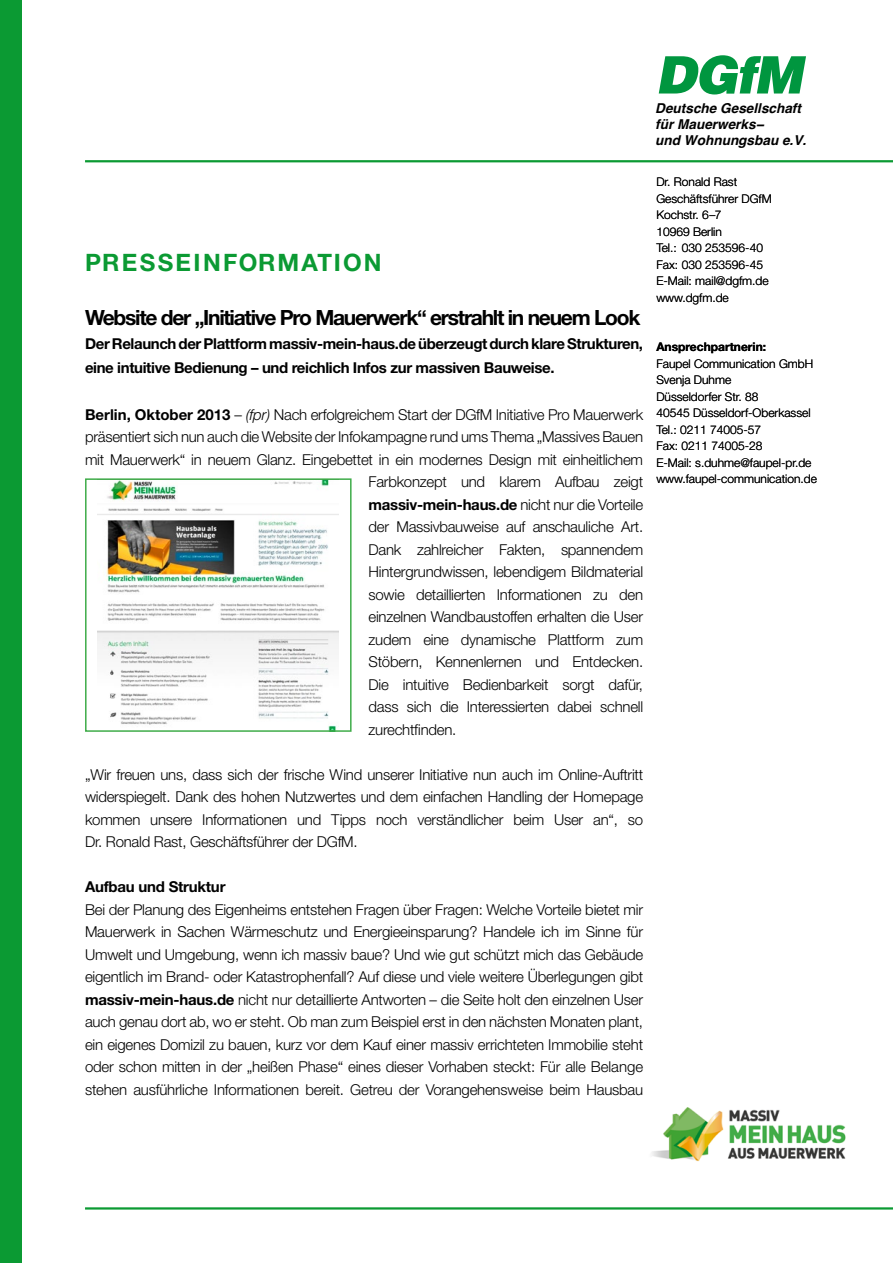
<style>
.page{position:relative;width:893px;height:1263px;background:#fff}
.page>*{position:absolute;margin:0;border:0;box-sizing:border-box;transform-origin:0 0}
.t1{font:700 24px "Helvetica Neue";letter-spacing:.1em;color:#0b9a33}
.t2{font:700 21px "Helvetica Neue";letter-spacing:-.06em;color:#000}
.t3{font:300 15px/22.5px "Helvetica Neue";letter-spacing:-.015em;color:#000;text-align:justify}
.t4{font:700 15px/24px "Helvetica Neue";letter-spacing:-.025em;color:#000}
.t5{font:italic 700 13.65px/15.8px "Helvetica";color:#000}
.t6{font:300 12px/16.5px "Helvetica Neue";color:#000}
.t7{font:700 12px "Helvetica Neue";color:#000}
.s1{font-weight:700}
.s2{font-style:italic}
.s3{font-weight:300}
</style>
<div class="page">
<svg style="left:659px;top:55px;width:147px;height:40px"></svg>
<div style="left:0;top:0;width:21px;height:1263px;background:#0b9a33"></div>
<hr style="left:85px;top:1207px;width:808px;height:2px;background:#0b9a33">
<img style="left:652px;top:1108px;width:194px;height:54px">
<hr style="left:85px;top:160px;width:808px;height:2px;background:#0b9a33">
<img style="left:98px;top:481px;width:241px;height:248px">
<div style="left:85px;top:478px;width:267px;height:254px;border:2px solid #3fac49"></div>
<h1 class="t1" style="left:85px;top:247px;width:298px">PRESSEINFORMATION</h1>
<h2 class="t2" style="left:85px;top:305px;width:557px">Website der „Initiative Pro Mauerwerk“ erstrahlt in neuem Look</h2>
<p class="t4" style="left:85px;top:332px;width:560px">Der Relaunch der Plattform massiv-mein-haus.de überzeugt durch klare Strukturen, eine intuitive Bedienung – und reichlich Infos zur massiven Bauweise.</p>
<p class="t3" style="left:85px;top:403px;width:560px"><span class="s1">Berlin, Oktober 2013</span> – <span class="s2">(fpr)</span> Nach erfolgreichem Start der DGfM Initiative Pro Mauerwerk</p>
<p class="t3" style="left:85px;top:425px;width:560px">präsentiert sich nun auch die Website der Infokampagne rund ums Thema „Massives Bauen</p>
<p class="t3" style="left:85px;top:448px;width:560px">mit Mauerwerk“ in neuem Glanz. Eingebettet in ein modernes Design mit einheitlichem</p>
<p class="t3" style="left:369px;top:470px;width:276px">Farbkonzept und klarem Aufbau zeigt</p>
<p class="t4" style="left:369px;top:492px;width:276px">massiv-mein-haus.de <span class="s3">nicht nur die Vorteile</span></p>
<p class="t3" style="left:369px;top:515px;width:276px">der Massivbauweise auf anschauliche Art.</p>
<p class="t3" style="left:369px;top:538px;width:276px">Dank zahlreicher Fakten, spannendem</p>
<p class="t3" style="left:369px;top:560px;width:276px">Hintergrundwissen, lebendigem Bildmaterial</p>
<p class="t3" style="left:369px;top:583px;width:276px">sowie detaillierten Informationen zu den</p>
<p class="t3" style="left:369px;top:605px;width:276px">einzelnen Wandbaustoffen erhalten die User</p>
<p class="t3" style="left:369px;top:628px;width:276px">zudem eine dynamische Plattform zum</p>
<p class="t3" style="left:369px;top:650px;width:276px">Stöbern, Kennenlernen und Entdecken.</p>
<p class="t3" style="left:369px;top:673px;width:276px">Die intuitive Bedienbarkeit sorgt dafür,</p>
<p class="t3" style="left:369px;top:695px;width:276px">dass sich die Interessierten dabei schnell</p>
<p class="t3" style="left:369px;top:718px;width:89px">zurechtfinden.</p>
<p class="t3" style="left:85px;top:763px;width:560px">„Wir freuen uns, dass sich der frische Wind unserer Initiative nun auch im Online-Auftritt widerspiegelt. Dank des hohen Nutzwertes und dem einfachen Handling der Homepage kommen unsere Informationen und Tipps noch verständlicher beim User an“, so Dr. Ronald Rast, Geschäftsführer der DGfM.</p>
<p class="t4" style="left:85px;top:875px;width:142px">Aufbau und Struktur</p>
<p class="t3" style="left:85px;top:898px;width:560px">Bei der Planung des Eigenheims entstehen Fragen über Fragen: Welche Vorteile bietet mir Mauerwerk in Sachen Wärmeschutz und Energieeinsparung? Handele ich im Sinne für Umwelt und Umgebung, wenn ich massiv baue? Und wie gut schützt mich das Gebäude eigentlich im Brand- oder Katastrophenfall? Auf diese und viele weitere Überlegungen gibt <span class="s1">massiv-mein-haus.de</span> nicht nur detaillierte Antworten – die Seite holt den einzelnen User auch genau dort ab, wo er steht. Ob man zum Beispiel erst in den nächsten Monaten plant, ein eigenes Domizil zu bauen, kurz vor dem Kauf einer massiv errichteten Immobilie steht oder schon mitten in der „heißen Phase“ eines dieser Vorhaben steckt: Für alle Belange stehen ausführliche Informationen bereit. Getreu der Vorangehensweise beim Hausbau</p>
<p class="t5" style="left:655px;top:101px;width:152px">Deutsche Gesellschaft für Mauerwerks−<br>und Wohnungsbau e.V.</p>
<p class="t6" style="left:656px;top:174px;width:117px">Dr. Ronald Rast<br>Geschäftsführer DGfM<br>Kochstr. 6–7<br>10969 Berlin<br>Tel.: 030 253596-40<br>Fax: 030 253596-45<br>E-Mail: mail@dgfm.de www.dgfm.de</p>
<p class="t7" style="left:656px;top:340px;width:111px">Ansprechpartnerin:</p>
<p class="t6" style="left:656px;top:355px;width:162px">Faupel Communication GmbH<br>Svenja Duhme<br>Düsseldorfer Str. 88<br>40545 Düsseldorf-Oberkassel<br>Tel.: 0211 74005-57<br>Fax: 0211 74005-28<br>E-Mail: s.duhme@faupel-pr.de www.faupel-communication.de</p>
</div>
